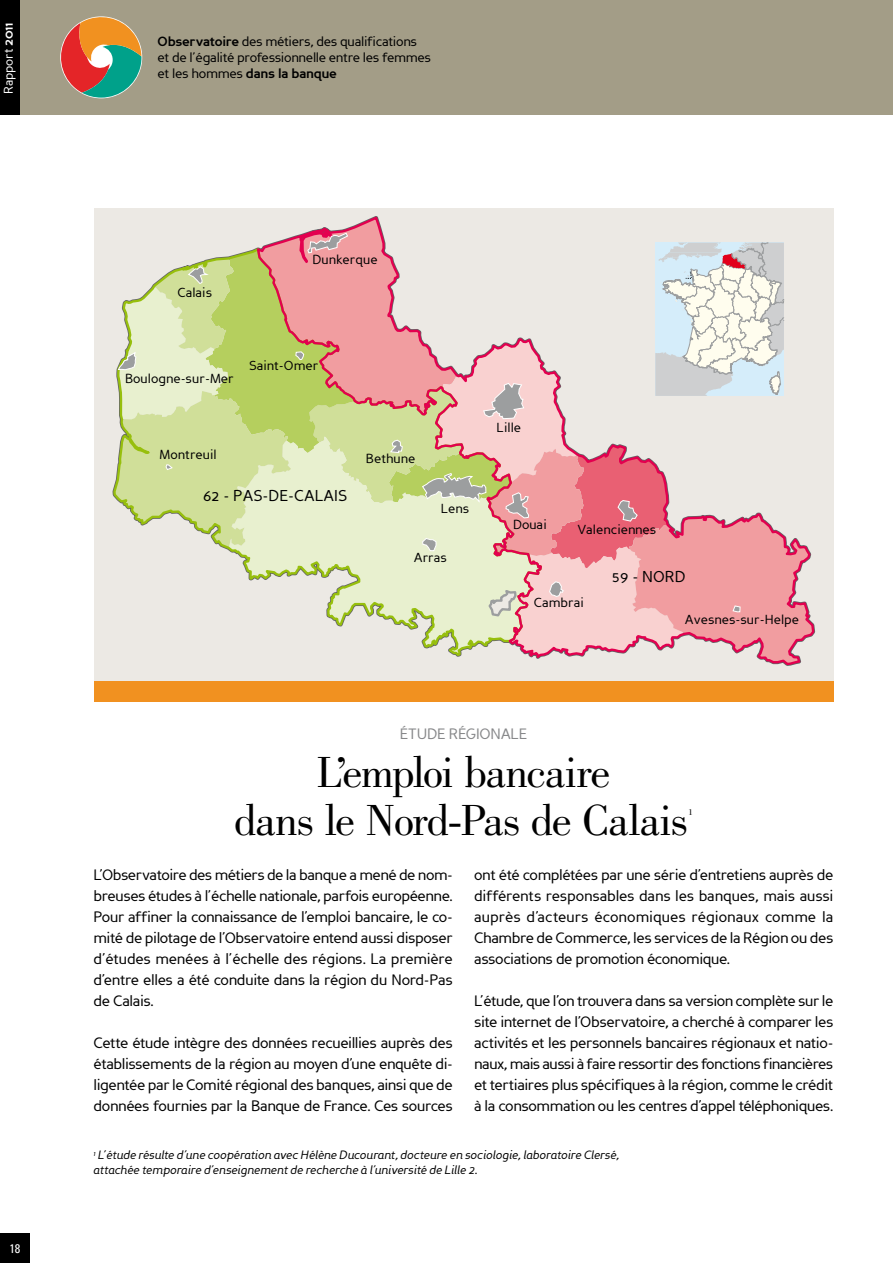
<style>
.page{position:relative;width:893px;height:1263px;background:#fff}
.page>*{position:absolute;margin:0;border:0;box-sizing:border-box;transform-origin:0 0}
.t1{font:45px/48px "Bodoni";letter-spacing:-.025em;color:#000;text-align:center}
.t2{font:15.6px "Perspective Sans";color:#000}
.t3{font:15px/21px "Perspective Sans";letter-spacing:-.025em;color:#000;text-align:justify}
.t4{font:15px "Perspective Sans";letter-spacing:-.015em;color:#87888a}
.t5{font:13.35px/15.9px "Perspective Sans";letter-spacing:-.025em;color:#000}
.t6{font:13.05px "Perspective Sans";color:#000}
.t7{font:12.45px "Perspective Sans";color:#fff}
.t8{font:condensed 12.45px "Univers";color:#fff}
.t9{font:italic 12px/15px "Perspective Sans";letter-spacing:-.01em;color:#000}
.t10{font:8.7px "Bodoni";color:#000}
.s1{font-weight:700}
</style>
<div class="page">
<div style="left:94px;top:681px;width:739px;height:21px;background:#f19120"></div>
<div style="left:94px;top:208px;width:739px;height:473px;background:#ece9e4"></div>
<svg style="left:114px;top:218px;width:699px;height:446px"></svg>
<div style="left:0;top:0;width:893px;height:115px;background:#a39d87"></div>
<svg style="left:60px;top:16px;width:81px;height:82px"></svg>
<div style="left:0;top:0;width:19px;height:115px;background:#000"></div>
<div style="left:0;top:1233px;width:30px;height:30px;background:#000"></div>
<p class="t7" style="left:1px;top:94px;width:72px;rotate:-90deg">Rapport <span class="s1">2011</span></p>
<p class="t8" style="left:9px;top:1241px;width:12px">18</p>
<p class="t5" style="left:158px;top:34px;width:275px"><span class="s1">Observatoire</span> des métiers, des qualifications et de l’égalité professionnelle entre les femmes et les hommes <span class="s1">dans la banque</span></p>
<p class="t6" style="left:178px;top:285px;width:36px">Calais</p>
<p class="t6" style="left:313px;top:252px;width:66px">Dunkerque</p>
<p class="t6" style="left:125px;top:371px;width:110px">Boulogne-sur-Mer</p>
<p class="t6" style="left:249px;top:358px;width:71px">Saint-Omer</p>
<p class="t6" style="left:160px;top:447px;width:59px">Montreuil</p>
<p class="t2" style="left:203px;top:486px;width:146px">62 - PAS-DE-CALAIS</p>
<p class="t6" style="left:366px;top:451px;width:51px">Bethune</p>
<p class="t6" style="left:441px;top:501px;width:30px">Lens</p>
<p class="t6" style="left:414px;top:550px;width:35px">Arras</p>
<p class="t6" style="left:497px;top:420px;width:26px">Lille</p>
<p class="t6" style="left:513px;top:517px;width:35px">Douai</p>
<p class="t6" style="left:577px;top:522px;width:80px">Valenciennes</p>
<p class="t2" style="left:612px;top:567px;width:75px">59 - NORD</p>
<p class="t6" style="left:534px;top:595px;width:51px">Cambrai</p>
<p class="t6" style="left:685px;top:612px;width:116px">Avesnes-sur-Helpe</p>
<p class="t4" style="left:400px;top:725px;width:129px">Étude régionale</p>
<h1 class="t1" style="left:234px;top:748px;width:456px">L’emploi bancaire<br>dans le Nord-Pas de Calais</h1>
<p class="t10" style="left:689px;top:807px;width:6px">1</p>
<p class="t3" style="left:474px;top:865px;width:361px">ont été complétées par une série d’entretiens auprès de différents responsables dans les banques, mais aussi auprès d’acteurs économiques régionaux comme la Chambre de Commerce, les services de la Région ou des associations de promotion économique.</p>
<p class="t3" style="left:474px;top:991px;width:361px">L’étude, que l’on trouvera dans sa version complète sur le site internet de l’Observatoire, a cherché à comparer les activités et les personnels bancaires régionaux et natio&shy;naux, mais aussi à faire ressortir des fonctions financières et tertiaires plus spécifiques à la région, comme le crédit à la consommation ou les centres d’appel téléphoniques.</p>
<p class="t9" style="left:94px;top:1148px;width:527px"><sup>1</sup> L’étude résulte d’une coopération avec Hélène Ducourant, docteure en sociologie, laboratoire Clersé, attachée temporaire d’enseignement de recherche à l’université de Lille 2.</p>
<p class="t3" style="left:94px;top:865px;width:361px">L’Observatoire des métiers de la banque a mené de nom&shy;breuses études à l’échelle nationale, parfois européenne.<br>Pour affiner la connaissance de l’emploi bancaire, le co&shy;mité de pilotage de l’Observatoire entend aussi disposer d’études menées à l’échelle des régions. La première d’entre elles a été conduite dans la région du Nord-Pas de Calais.</p>
<p class="t3" style="left:94px;top:1033px;width:361px">Cette étude intègre des données recueillies auprès des établissements de la région au moyen d’une enquête di&shy;ligentée par le Comité régional des banques, ainsi que de données fournies par la Banque de France. Ces sources</p>
</div>
